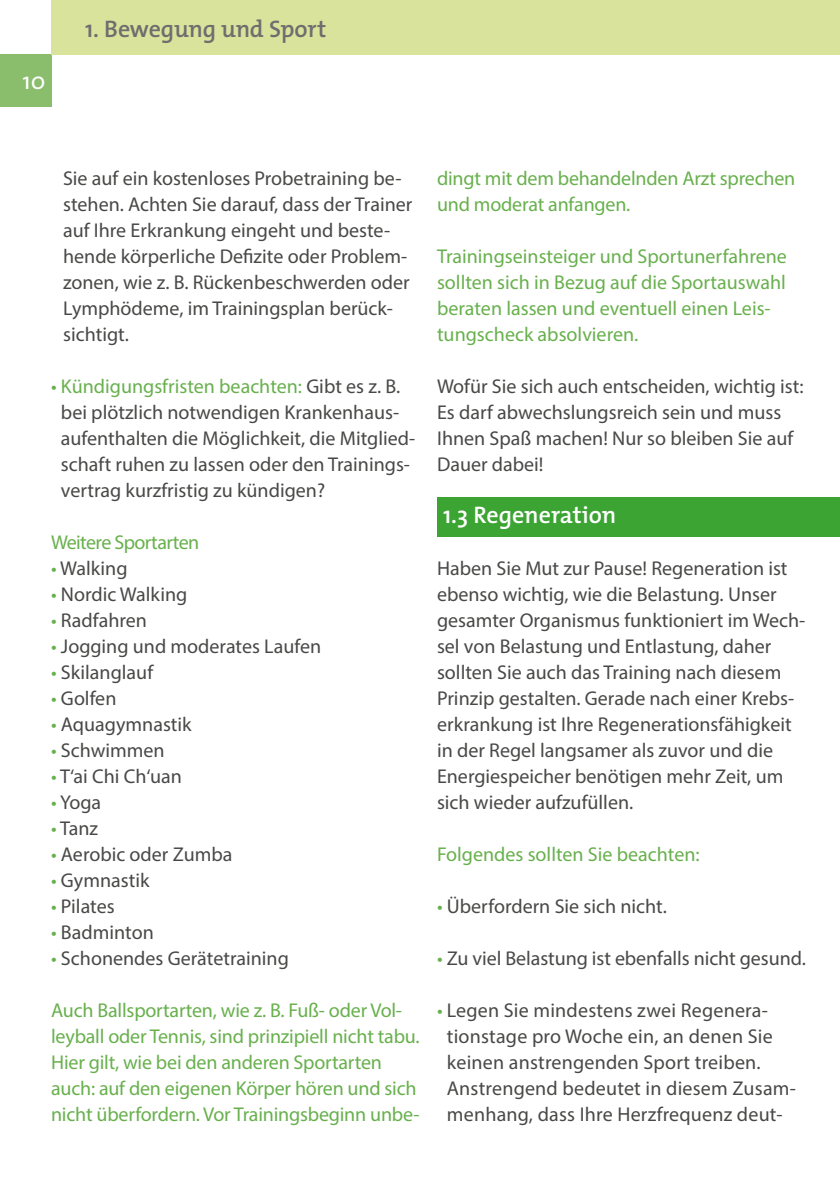
<style>
.page{position:relative;width:840px;height:1191px;background:#fff}
.page>*{position:absolute;margin:0;border:0;box-sizing:border-box;transform-origin:0 0}
.t1{font:600 24px "The Mix";letter-spacing:-.01em;color:#6e6e6e}
.t2{font:600 24px "The Mix";color:#fff}
.t3{font:24px "The Mix Plain";color:#fff}
.t4{font:20px/26px "Myriad Pro";color:#484847}
.t5{font:20px/26px "Myriad Pro";letter-spacing:-.01em;color:#68b04d}
.t6{font:20px "Myriad Pro";letter-spacing:-.03em;color:#68b04d}
.s1{color:#68b04d}
</style>
<div class="page">
<div style="left:0;top:55px;width:51px;height:52px;background:#8abd6c"></div>
<div style="left:51px;top:0;width:788px;height:55px;background:#d9e39c"></div>
<div style="left:437px;top:497px;width:402px;height:40px;background:#3ca432"></div>
<p class="t3" style="left:23px;top:61px;width:24px">10</p>
<p class="t1" style="left:85px;top:9px;width:242px">1. Bewegung und Sport</p>
<p class="t4" style="left:63px;top:165px;width:350px">Sie auf ein kostenloses Probetraining be&shy;stehen. Achten Sie darauf, dass der Trainer auf Ihre Erkrankung eingeht und beste&shy;hende körperliche Defizite oder Problem&shy;zonen, wie z. B. Rückenbeschwerden oder Lymphödeme, im Trainingsplan berück&shy;sichtigt.</p>
<p class="t4" style="left:61px;top:373px;width:356px;text-indent:-10px"><span class="s1">• Kündigungsfristen beachten:</span> Gibt es z. B. bei plötzlich notwendigen Krankenhaus&shy;aufenthalten die Möglichkeit, die Mitglied&shy;schaft ruhen zu lassen oder den Trainings&shy;vertrag kurzfristig zu kündigen?</p>
<p class="t6" style="left:51px;top:530px;width:150px">Weitere Sportarten</p>
<p class="t4" style="left:51px;top:555px;width:78px"><span class="s1">•</span> Walking</p>
<p class="t4" style="left:51px;top:581px;width:138px"><span class="s1">•</span> Nordic Walking</p>
<p class="t4" style="left:51px;top:607px;width:97px"><span class="s1">•</span> Radfahren</p>
<p class="t4" style="left:51px;top:633px;width:271px"><span class="s1">•</span> Jogging und moderates Laufen</p>
<p class="t4" style="left:51px;top:659px;width:103px"><span class="s1">•</span> Skilanglauf</p>
<p class="t4" style="left:51px;top:685px;width:67px"><span class="s1">•</span> Golfen</p>
<p class="t4" style="left:51px;top:711px;width:142px"><span class="s1">•</span> Aquagymnastik</p>
<p class="t4" style="left:51px;top:737px;width:115px"><span class="s1">•</span> Schwimmen</p>
<p class="t4" style="left:51px;top:763px;width:132px"><span class="s1">•</span> T‘ai Chi Ch‘uan</p>
<p class="t4" style="left:51px;top:789px;width:52px"><span class="s1">•</span> Yoga</p>
<p class="t4" style="left:51px;top:815px;width:49px"><span class="s1">•</span> Tanz</p>
<p class="t4" style="left:51px;top:841px;width:183px"><span class="s1">•</span> Aerobic oder Zumba</p>
<p class="t4" style="left:51px;top:867px;width:100px"><span class="s1">•</span> Gymnastik</p>
<p class="t4" style="left:51px;top:893px;width:65px"><span class="s1">•</span> Pilates</p>
<p class="t4" style="left:51px;top:919px;width:104px"><span class="s1">•</span> Badminton</p>
<p class="t4" style="left:51px;top:945px;width:239px"><span class="s1">•</span> Schonendes Gerätetraining</p>
<p class="t5" style="left:51px;top:997px;width:370px">Auch Ballsportarten, wie z. B. Fuß- oder Vol&shy;leyball oder Tennis, sind prinzipiell nicht tabu.<br>Hier gilt, wie bei den anderen Sportarten auch: auf den eigenen Körper hören und sich nicht überfordern. Vor Trainingsbeginn unbe-</p>
<p class="t5" style="left:437px;top:165px;width:359px">dingt mit dem behandelnden Arzt sprechen und moderat anfangen.</p>
<p class="t5" style="left:437px;top:243px;width:351px">Trainingseinsteiger und Sportunerfahrene sollten sich in Bezug auf die Sportauswahl beraten lassen und eventuell einen Leis&shy;tungscheck absolvieren.</p>
<p class="t4" style="left:437px;top:373px;width:368px">Wofür Sie sich auch entscheiden, wichtig ist:<br>Es darf abwechslungsreich sein und muss Ihnen Spaß machen! Nur so bleiben Sie auf Dauer dabei!</p>
<p class="t2" style="left:443px;top:495px;width:175px">1.3 Regeneration</p>
<p class="t4" style="left:437px;top:555px;width:369px">Haben Sie Mut zur Pause! Regeneration ist ebenso wichtig, wie die Belastung. Unser gesamter Organismus funktioniert im Wech&shy;sel von Belastung und Entlastung, daher sollten Sie auch das Training nach diesem Prinzip gestalten. Gerade nach einer Krebs&shy;erkrankung ist Ihre Regenerationsfähigkeit in der Regel langsamer als zuvor und die Energiespeicher benötigen mehr Zeit, um sich wieder aufzufüllen.</p>
<p class="t5" style="left:437px;top:841px;width:264px">Folgendes sollten Sie beachten:</p>
<p class="t4" style="left:437px;top:893px;width:231px"><span class="s1">•</span> Überfordern Sie sich nicht.</p>
<p class="t4" style="left:437px;top:945px;width:370px"><span class="s1">•</span> Zu viel Belastung ist ebenfalls nicht gesund.</p>
<p class="t4" style="left:446px;top:997px;width:350px;text-indent:-10px"><span class="s1">•</span> Legen Sie mindestens zwei Regenera&shy;tionstage pro Woche ein, an denen Sie keinen anstrengenden Sport treiben.<br>Anstrengend bedeutet in diesem Zusam&shy;menhang, dass Ihre Herzfrequenz deut-</p>
</div>
